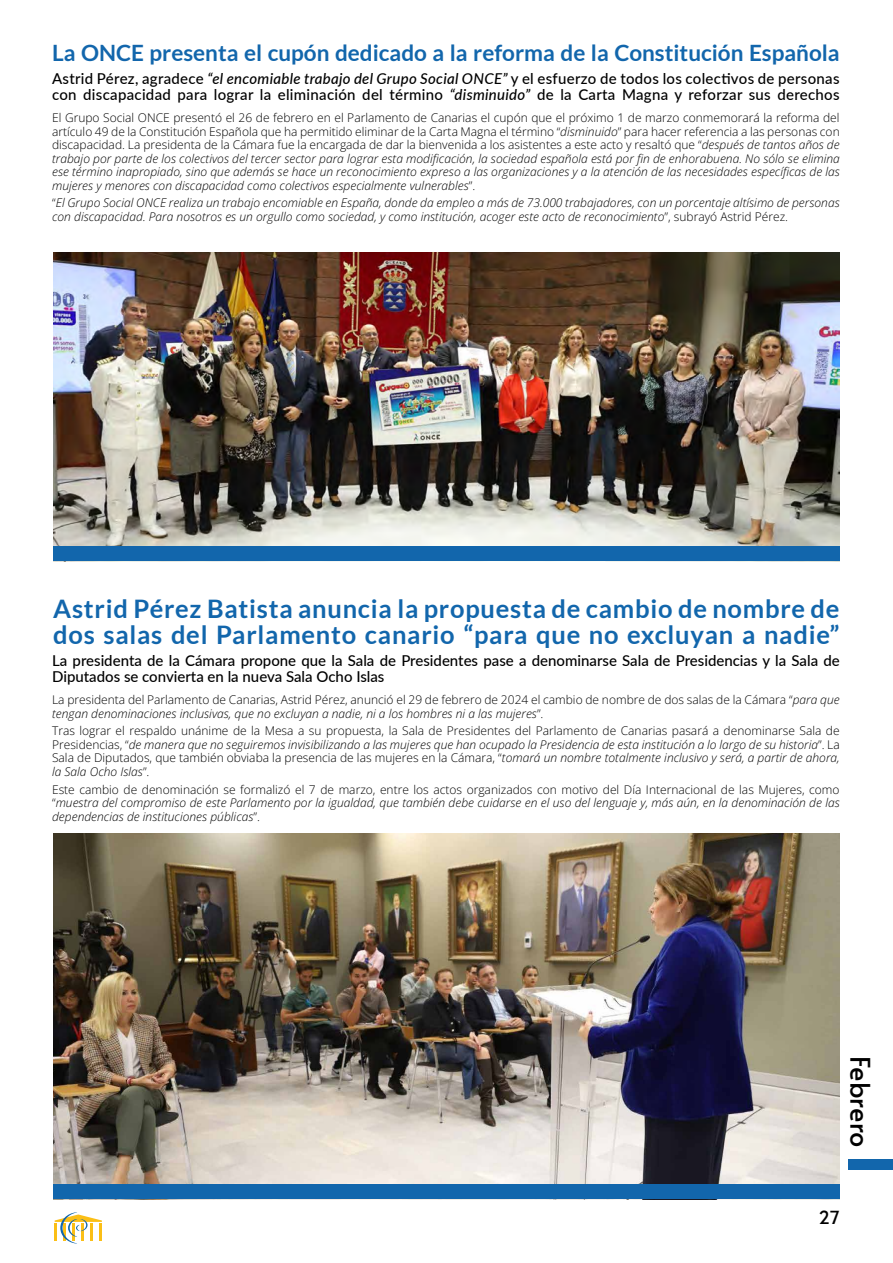
<style>
.page{position:relative;width:893px;height:1263px;background:#fff}
.page>*{position:absolute;margin:0;border:0;box-sizing:border-box;transform-origin:0 0}
.t1{font:27px "Alata";color:#000}
.t2{font:700 25.5px/26.2px "Lato";letter-spacing:.03em;color:#1266ac}
.t3{font:700 22.5px "Lato";color:#1266ac}
.t4{font:18px "Alata";color:#000}
.t5{font:500 15px/16.5px "Lato";letter-spacing:.02em;color:#000}
.t6{font:500 15px/16.5px "Lato";color:#000}
.t7{font:italic 12px/13.5px "Open Sans";color:#000;text-align:justify}
.t8{font:12px/13.5px "Open Sans";color:#000}
.s1{font-style:italic}
.s2{font-style:normal}
</style>
<div class="page">
<div style="left:849px;top:1159px;width:44px;height:10px;background:#1266ac"></div>
<svg style="left:55px;top:1212px;width:47px;height:31px"></svg>
<img style="left:53px;top:252px;width:787px;height:294px">
<img style="left:53px;top:833px;width:787px;height:351px">
<div style="left:53px;top:546px;width:787px;height:15px;background:#1266ac"></div>
<div style="left:53px;top:1184px;width:787px;height:15px;background:#1266ac"></div>
<h3 class="t3" style="left:52px;top:40px;width:789px">La ONCE presenta el cupón dedicado a la reforma de la Constitución Española</h3>
<p class="t5" style="left:52px;top:69px;width:789px">Astrid Pérez, agradece <span class="s1">“el encomiable trabajo del Grupo Social ONCE”</span> y el esfuerzo de todos los colectivos de personas con discapacidad para lograr la eliminación del término <span class="s1">“disminuido”</span> de la Carta Magna y reforzar sus derechos</p>
<p class="t7" style="left:52px;top:111px;width:789px"><span class="s2">El Grupo Social ONCE presentó el 26 de febrero en el Parlamento de Canarias el cupón que el próximo 1 de marzo conmemorará la reforma del artículo 49 de la Constitución Española que ha permitido eliminar de la Carta Magna el término “</span>disminuido<span class="s2">” para hacer referencia a las personas con discapacidad. La presidenta de la Cámara fue la encargada de dar la bienvenida a los asistentes a este acto y resaltó que “</span>después de tantos años de trabajo por parte de los colectivos del tercer sector para lograr esta modificación, la sociedad española está por fin de enhorabuena. No sólo se elimina ese término inapropiado, sino que además se hace un reconocimiento expreso a las organizaciones y a la atención de las necesidades específicas de las mujeres y menores con discapacidad como colectivos especialmente vulnerables<span class="s2">”.</span></p>
<p class="t7" style="left:52px;top:196px;width:789px"><span class="s2">“</span>El Grupo Social ONCE realiza un trabajo encomiable en España, donde da empleo a más de 73.000 trabajadores, con un porcentaje altísimo de personas con discapacidad. Para nosotros es un orgullo como sociedad, y como institución, acoger este acto de reconocimiento<span class="s2">”, subrayó Astrid Pérez.</span></p>
<h2 class="t2" style="left:53px;top:595px;width:788px">Astrid Pérez Batista anuncia la propuesta de cambio de nombre de dos salas del Parlamento canario “para que no excluyan a nadie”</h2>
<p class="t6" style="left:52px;top:651px;width:789px">La presidenta de la Cámara propone que la Sala de Presidentes pase a denominarse Sala de Presidencias y la Sala de<br>Diputados se convierta en la nueva Sala Ocho Islas</p>
<p class="t8" style="left:52px;top:693px;width:789px">La presidenta del Parlamento de Canarias, Astrid Pérez, anunció el 29 de febrero de 2024 el cambio de nombre de dos salas de la Cámara “<span class="s1">para que tengan denominaciones inclusivas, que no excluyan a nadie, ni a los hombres ni a las mujeres</span>”.</p>
<p class="t8" style="left:52px;top:724px;width:789px;text-align:justify">Tras lograr el respaldo unánime de la Mesa a su propuesta, la Sala de Presidentes del Parlamento de Canarias pasará a denominarse Sala de Presidencias, “<span class="s1">de manera que no seguiremos invisibilizando a las mujeres que han ocupado la Presidencia de esta institución a lo largo de su historia</span>”. La Sala de Diputados, que también obviaba la presencia de las mujeres en la Cámara, “<span class="s1">tomará un nombre totalmente inclusivo y será, a partir de ahora, la Sala Ocho Islas</span>”.</p>
<p class="t7" style="left:52px;top:782px;width:789px"><span class="s2">Este cambio de denominación se formalizó el 7 de marzo, entre los actos organizados con motivo del Día Internacional de las Mujeres, como “</span>muestra del compromiso de este Parlamento por la igualdad, que también debe cuidarse en el uso del lenguaje y, más aún, en la denominación de las dependencias de instituciones públicas<span class="s2">”.</span></p>
<h1 class="t1" style="left:884px;top:1056px;width:93px;rotate:90deg">Febrero</h1>
<h3 class="t4" style="left:819px;top:1202px;width:23px">27</h3>
</div>
